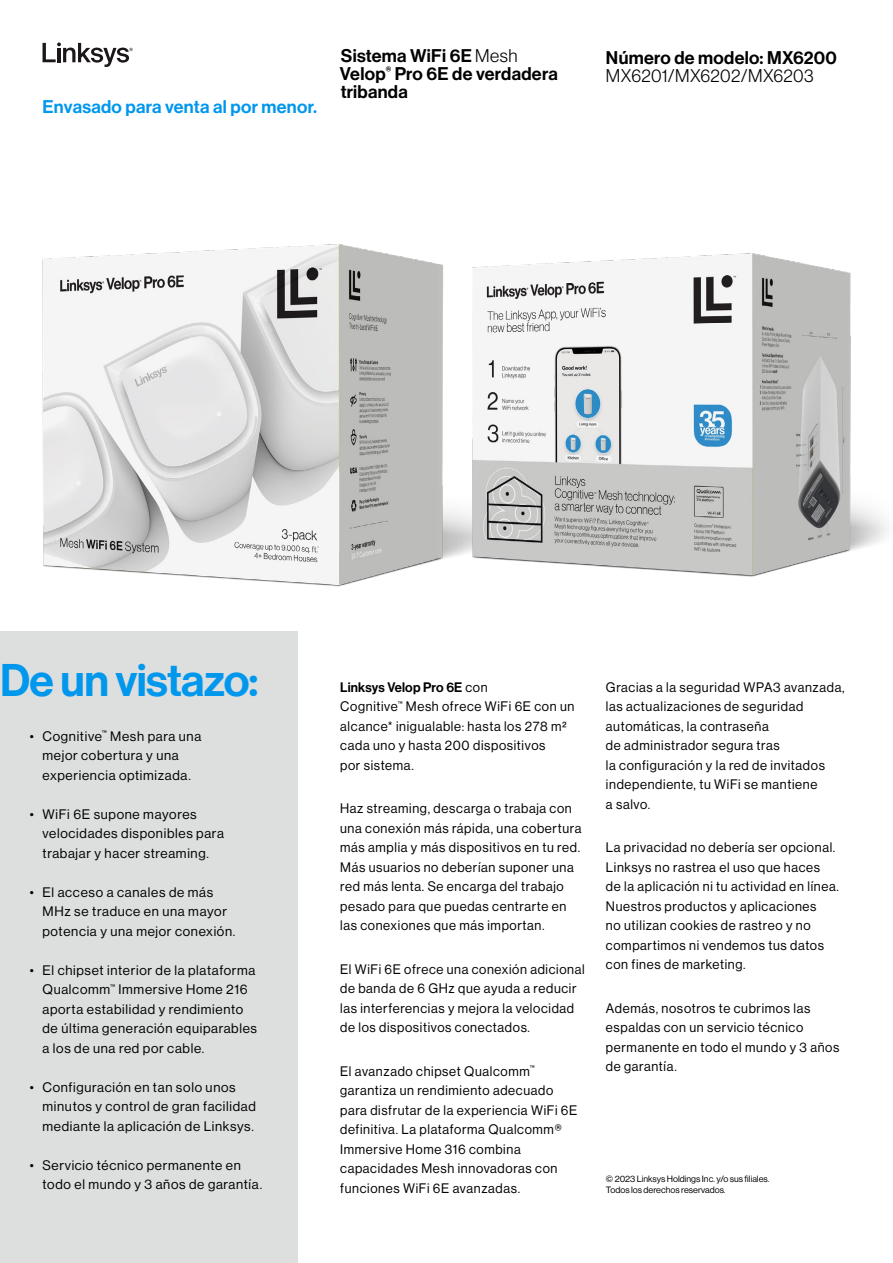
<style>
.page{position:relative;width:893px;height:1263px;background:#fff}
.page>*{position:absolute;margin:0;border:0;box-sizing:border-box;transform-origin:0 0}
.t1{font:500 44.85px "Haas Grot Disp R 65";letter-spacing:-.02em;color:#0097ed}
.t2{font:500 18px/18px "Haas Grot Disp R 65";letter-spacing:.015em;color:#000}
.t3{font:500 18px "Haas Grot Disp R 65";letter-spacing:.015em;color:#0097ed}
.t4{font:300 18px "Haas Grot Disp R 45";letter-spacing:.015em;color:#000}
.t5{font:13.5px/19.5px "Haas Grot Disp R 55 Roman";letter-spacing:.05em;color:#000}
.t6{font:9px/10.8px "Haas Grot Disp R 55 Roman";color:#000}
.s1{font-family:"Haas Grot Disp R 45";font-weight:300}
.s2{font-family:"Haas Grot Disp R 65";font-weight:500}
</style>
<div class="page">
<div style="left:0;top:631px;width:298px;height:632px;background:#dddede"></div>
<img style="left:43px;top:244px;width:429px;height:343px">
<img style="left:472px;top:253px;width:415px;height:324px">
<svg style="left:43px;top:42px;width:90px;height:25px"></svg>
<p class="t3" style="left:43px;top:96px;width:276px">Envasado para venta al por menor.</p>
<p class="t2" style="left:340px;top:47px;width:219px">Sistema WiFi 6E <span class="s1">Mesh<br></span>Velop<sup>®</sup> Pro 6E de verdadera tribanda</p>
<p class="t2" style="left:606px;top:49px;width:232px">Número de modelo: MX6200</p>
<p class="t4" style="left:606px;top:65px;width:209px">MX6201/MX6202/MX6203</p>
<p class="t1" style="left:0;top:654px;width:260px">De un vistazo:</p>
<p class="t5" style="left:43px;top:726px;width:160px;text-indent:-13px">• Cognitive<sup>™</sup> Mesh para una mejor cobertura y una experiencia optimizada.</p>
<p class="t5" style="left:43px;top:804px;width:183px;text-indent:-13px">• WiFi 6E supone mayores velocidades disponibles para trabajar y hacer streaming.</p>
<p class="t5" style="left:43px;top:882px;width:194px;text-indent:-13px">• El acceso a canales de más<br>MHz se traduce en una mayor potencia y una mejor conexión.</p>
<p class="t5" style="left:43px;top:960px;width:216px;text-indent:-13px">• El chipset interior de la plataforma<br>Qualcomm<sup>™</sup> Immersive Home 216 aporta estabilidad y rendimiento de última generación equiparables a los de una red por cable.</p>
<p class="t5" style="left:43px;top:1077px;width:215px;text-indent:-13px">• Configuración en tan solo unos minutos y control de gran facilidad mediante la aplicación de Linksys.</p>
<p class="t5" style="left:43px;top:1155px;width:221px;text-indent:-13px">• Servicio técnico permanente en todo el mundo y 3 años de garantía.</p>
<p class="t5" style="left:340px;top:677px;width:236px"><span class="s2">Linksys Velop Pro 6E</span> con<br>Cognitive<sup>™</sup> Mesh ofrece WiFi 6E con un alcance* inigualable: hasta los 278 m² cada uno y hasta 200 dispositivos<br>por sistema.</p>
<p class="t5" style="left:340px;top:799px;width:243px">Haz streaming, descarga o trabaja con una conexión más rápida, una cobertura más amplia y más dispositivos en tu red.<br>Más usuarios no deberían suponer una red más lenta. Se encarga del trabajo pesado para que puedas centrarte en las conexiones que más importan.</p>
<p class="t5" style="left:340px;top:959px;width:246px">El WiFi 6E ofrece una conexión adicional de banda de 6 GHz que ayuda a reducir las interferencias y mejora la velocidad de los dispositivos conectados.</p>
<p class="t5" style="left:340px;top:1061px;width:239px">El avanzado chipset Qualcomm<sup>™ </sup>garantiza un rendimiento adecuado para disfrutar de la experiencia WiFi 6E definitiva. La plataforma Qualcomm® Immersive Home 316 combina capacidades Mesh innovadoras con funciones WiFi 6E avanzadas.</p>
<p class="t5" style="left:606px;top:677px;width:240px">Gracias a la seguridad WPA3 avanzada, las actualizaciones de seguridad automáticas, la contraseña<br>de administrador segura tras<br>la configuración y la red de invitados independiente, tu WiFi se mantiene<br>a salvo.</p>
<p class="t5" style="left:606px;top:838px;width:235px">La privacidad no debería ser opcional.<br>Linksys no rastrea el uso que haces<br>de la aplicación ni tu actividad en línea.<br>Nuestros productos y aplicaciones<br>no utilizan cookies de rastreo y no compartimos ni vendemos tus datos con fines de marketing.</p>
<p class="t5" style="left:606px;top:998px;width:235px">Además, nosotros te cubrimos las espaldas con un servicio técnico permanente en todo el mundo y 3 años de garantía.</p>
<p class="t6" style="left:606px;top:1173px;width:165px">© 2023 Linksys Holdings Inc. y/o sus filiales.<br>Todos los derechos reservados.</p>
</div>
